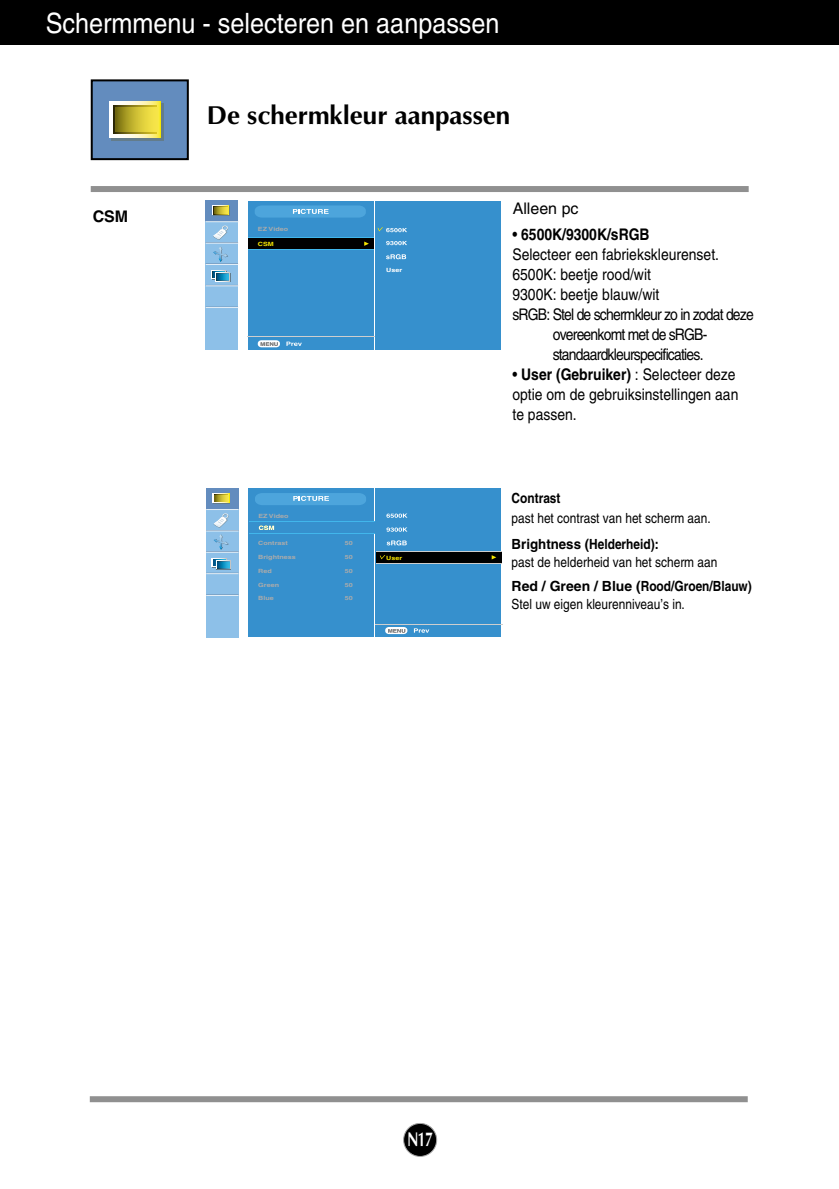
<style>
.page{position:relative;width:839px;height:1189px;background:#fff}
.page>*{position:absolute;margin:0;border:0;box-sizing:border-box;transform-origin:0 0}
.t1{font:28px "Helvetica";color:#fff;scale:.9 1}
.t2{font:700 26px "Optima";color:#000}
.t3{font:700 20px "Optima";color:#fff;scale:.7 1}
.t4{font:16px/20px "Helvetica";color:#000;scale:.87 1}
.t5{font:16px "Helvetica";letter-spacing:-.055em;color:#000;scale:.87 1}
.t6{font:700 16px "Helvetica";color:#000;scale:.87 1}
.t7{font:16px "Helvetica";color:#000}
.t8{font:700 16px "Helvetica";color:#000}
.t9{font:14px "Helvetica";color:#000;scale:.85 1}
.t10{font:700 14px "Helvetica";color:#000}
.t11{font:700 14px "Helvetica";color:#000;scale:.95 1}
.t12{font:700 14px "Helvetica";color:#000;scale:.85 1}
.t13{font:700 5.8px "Helvetica";color:#ababab;scale:1.25 1}
.t14{font:700 5.8px "Helvetica";color:#f7e600;scale:1.25 1}
.t15{font:700 5.8px "Helvetica";color:#fff;scale:1.25 1}
.s1{font-weight:400}
.s2{font-weight:700}
</style>
<div class="page">
<div style="left:403px;top:1123px;width:33px;height:33px;background:#000;border-radius:50%"></div>
<div style="left:403px;top:1123px;width:34px;height:34px;border:2px solid #a5a5a5;border-radius:50%"></div>
<div style="left:0;top:0;width:839px;height:45px;background:#000"></div>
<div style="left:91px;top:186px;width:657px;height:6px;background:#909090"></div>
<div style="left:248px;top:201px;width:126px;height:149px;background:#3690cd"></div>
<div style="left:375px;top:201px;width:126px;height:149px;background:#3690cd"></div>
<svg style="left:248px;top:237px;width:126px;height:12px"></svg>
<div style="left:248px;top:238px;width:126px;height:10px;background:#000"></div>
<svg style="left:364px;top:241px;width:5px;height:5px"></svg>
<svg style="left:286px;top:342px;width:16px;height:4px"></svg>
<svg style="left:258px;top:340px;width:22px;height:7px"></svg>
<svg style="left:261px;top:342px;width:17px;height:4px"></svg>
<hr style="left:247px;top:336px;width:128px;height:1px;background:#cecece">
<svg style="left:386px;top:241px;width:21px;height:4px"></svg>
<svg style="left:377px;top:227px;width:30px;height:5px"></svg>
<div style="left:206px;top:201px;width:32px;height:149px;background:#8dc0e8"></div>
<hr style="left:206px;top:221px;width:32px;height:1px;background:#f1f8fd">
<hr style="left:206px;top:242px;width:32px;height:1px;background:#6c8aab">
<hr style="left:206px;top:243px;width:32px;height:1px;background:#f1f8fd">
<hr style="left:206px;top:264px;width:32px;height:1px;background:#f1f8fd">
<hr style="left:206px;top:285px;width:32px;height:1px;background:#f1f8fd">
<hr style="left:206px;top:307px;width:32px;height:1px;background:#f1f8fd">
<svg style="left:213px;top:247px;width:15px;height:15px"></svg>
<div style="left:206px;top:201px;width:32px;height:20px;background:#638cbe"></div>
<div style="left:213px;top:206px;width:17px;height:10px;background:#f7e933"></div>
<svg style="left:212px;top:206px;width:16px;height:9px"></svg>
<svg style="left:213px;top:207px;width:14px;height:7px"></svg>
<svg style="left:214px;top:207px;width:13px;height:6px"></svg>
<div style="left:211px;top:271px;width:14px;height:8px;background:#fff"></div>
<svg style="left:216px;top:281px;width:14px;height:1px"></svg>
<svg style="left:215px;top:273px;width:15px;height:8px"></svg>
<svg style="left:212px;top:271px;width:17px;height:9px"></svg>
<svg style="left:213px;top:225px;width:15px;height:15px"></svg>
<svg style="left:386px;top:254px;width:20px;height:5px"></svg>
<svg style="left:255px;top:205px;width:111px;height:13px"></svg>
<div style="left:248px;top:488px;width:126px;height:148px;background:#3690cd"></div>
<div style="left:375px;top:488px;width:126px;height:148px;background:#3690cd"></div>
<div style="left:249px;top:521px;width:125px;height:12px;background:#41b6eb"></div>
<div style="left:249px;top:522px;width:125px;height:11px;background:#3690cd"></div>
<svg style="left:376px;top:551px;width:125px;height:12px"></svg>
<div style="left:376px;top:552px;width:125px;height:10px;background:#000"></div>
<svg style="left:491px;top:555px;width:5px;height:4px"></svg>
<svg style="left:380px;top:555px;width:5px;height:4px"></svg>
<svg style="left:414px;top:628px;width:15px;height:5px"></svg>
<svg style="left:385px;top:627px;width:22px;height:7px"></svg>
<svg style="left:388px;top:629px;width:17px;height:3px"></svg>
<hr style="left:375px;top:624px;width:127px;height:1px;background:#cecece">
<svg style="left:386px;top:513px;width:21px;height:5px"></svg>
<svg style="left:386px;top:527px;width:21px;height:5px"></svg>
<svg style="left:259px;top:525px;width:15px;height:5px"></svg>
<div style="left:206px;top:488px;width:33px;height:149px;background:#8dc0e8"></div>
<hr style="left:206px;top:509px;width:32px;height:1px;background:#f1f8fd">
<hr style="left:206px;top:530px;width:32px;height:1px;background:#f1f8fd">
<hr style="left:206px;top:551px;width:32px;height:1px;background:#6c8aab">
<hr style="left:206px;top:552px;width:32px;height:1px;background:#f1f8fd">
<hr style="left:206px;top:573px;width:32px;height:1px;background:#f1f8fd">
<hr style="left:206px;top:594px;width:32px;height:1px;background:#6c8aab">
<hr style="left:206px;top:595px;width:32px;height:1px;background:#f1f8fd">
<svg style="left:214px;top:534px;width:15px;height:15px"></svg>
<div style="left:206px;top:488px;width:33px;height:21px;background:#638cbe"></div>
<div style="left:213px;top:494px;width:17px;height:9px;background:#f6e700"></div>
<svg style="left:213px;top:493px;width:16px;height:10px"></svg>
<svg style="left:214px;top:494px;width:14px;height:8px"></svg>
<svg style="left:215px;top:495px;width:13px;height:6px"></svg>
<div style="left:212px;top:559px;width:15px;height:8px;background:#fff"></div>
<svg style="left:212px;top:558px;width:14px;height:1px"></svg>
<div style="left:217px;top:561px;width:14px;height:8px;background:#c4c4c4"></div>
<svg style="left:216px;top:561px;width:14px;height:8px"></svg>
<svg style="left:213px;top:559px;width:16px;height:9px"></svg>
<svg style="left:213px;top:513px;width:16px;height:15px"></svg>
<svg style="left:387px;top:540px;width:20px;height:5px"></svg>
<svg style="left:255px;top:493px;width:111px;height:12px"></svg>
<div style="left:92px;top:80px;width:96px;height:79px;background:#638cbe"></div>
<svg style="left:112px;top:103px;width:52px;height:37px"></svg>
<svg style="left:109px;top:101px;width:52px;height:36px"></svg>
<svg style="left:113px;top:105px;width:44px;height:29px"></svg>
<svg style="left:116px;top:107px;width:41px;height:25px"></svg>
<div style="left:91px;top:79px;width:98px;height:81px;border:2px solid #000"></div>
<div style="left:90px;top:1096px;width:657px;height:6px;background:#909090"></div>
<h1 class="t1" style="left:46px;top:13px;width:506px">Schermmenu - selecteren en aanpassen</h1>
<p class="t8" style="left:93px;top:211px;width:37px">CSM</p>
<h2 class="t2" style="left:207px;top:104px;width:305px">De schermkleur aanpassen</h2>
<p class="t13" style="left:258px;top:227px;width:26px">EZ Video</p>
<p class="t14" style="left:258px;top:241px;width:14px">CSM</p>
<p class="t15" style="left:386px;top:268px;width:14px">User</p>
<p class="t13" style="left:258px;top:514px;width:26px">EZ Video</p>
<p class="t13" style="left:258px;top:540px;width:25px">Contrast</p>
<p class="t13" style="left:345px;top:540px;width:8px">50</p>
<p class="t13" style="left:258px;top:554px;width:32px">Brightness</p>
<p class="t13" style="left:345px;top:554px;width:8px">50</p>
<p class="t13" style="left:258px;top:568px;width:12px">Red</p>
<p class="t13" style="left:345px;top:568px;width:8px">50</p>
<p class="t13" style="left:258px;top:582px;width:18px">Green</p>
<p class="t13" style="left:345px;top:582px;width:8px">50</p>
<p class="t13" style="left:258px;top:596px;width:14px">Blue</p>
<p class="t13" style="left:345px;top:596px;width:8px">50</p>
<p class="t14" style="left:386px;top:555px;width:14px">User</p>
<p class="t7" style="left:513px;top:203px;width:67px">Alleen pc</p>
<p class="t6" style="left:512px;top:229px;width:159px"><span class="s1">•</span> 6500K/9300K/sRGB</p>
<p class="t4" style="left:512px;top:245px;width:239px">Selecteer een fabriekskleurenset.</p>
<p class="t4" style="left:512px;top:265px;width:161px">6500K: beetje rood/wit</p>
<p class="t4" style="left:512px;top:285px;width:170px">9300K: beetje blauw/wit</p>
<p class="t5" style="left:512px;top:308px;width:279px">sRGB: Stel de schermkleur zo in zodat deze</p>
<p class="t5" style="left:552px;top:328px;width:179px">overeenkomt met de sRGB-</p>
<p class="t5" style="left:552px;top:348px;width:175px">standaardkleurspecificaties.</p>
<p class="t4" style="left:512px;top:365px;width:261px">• <span class="s2">User (Gebruiker)</span> : Selecteer deze optie om de gebruiksinstellingen aan te passen.</p>
<p class="t12" style="left:511px;top:493px;width:59px">Contrast</p>
<p class="t9" style="left:511px;top:513px;width:236px">past het contrast van het scherm aan.</p>
<p class="t11" style="left:511px;top:539px;width:156px">Brightness (Helderheid):</p>
<p class="t9" style="left:511px;top:557px;width:243px">past de helderheid van het scherm aan</p>
<p class="t10" style="left:511px;top:581px;width:242px">Red / Green / Blue (Rood/Groen/Blauw)</p>
<p class="t9" style="left:511px;top:599px;width:205px">Stel uw eigen kleurenniveau’s in.</p>
<p class="t3" style="left:407px;top:1131px;width:38px">N17</p>
</div>
